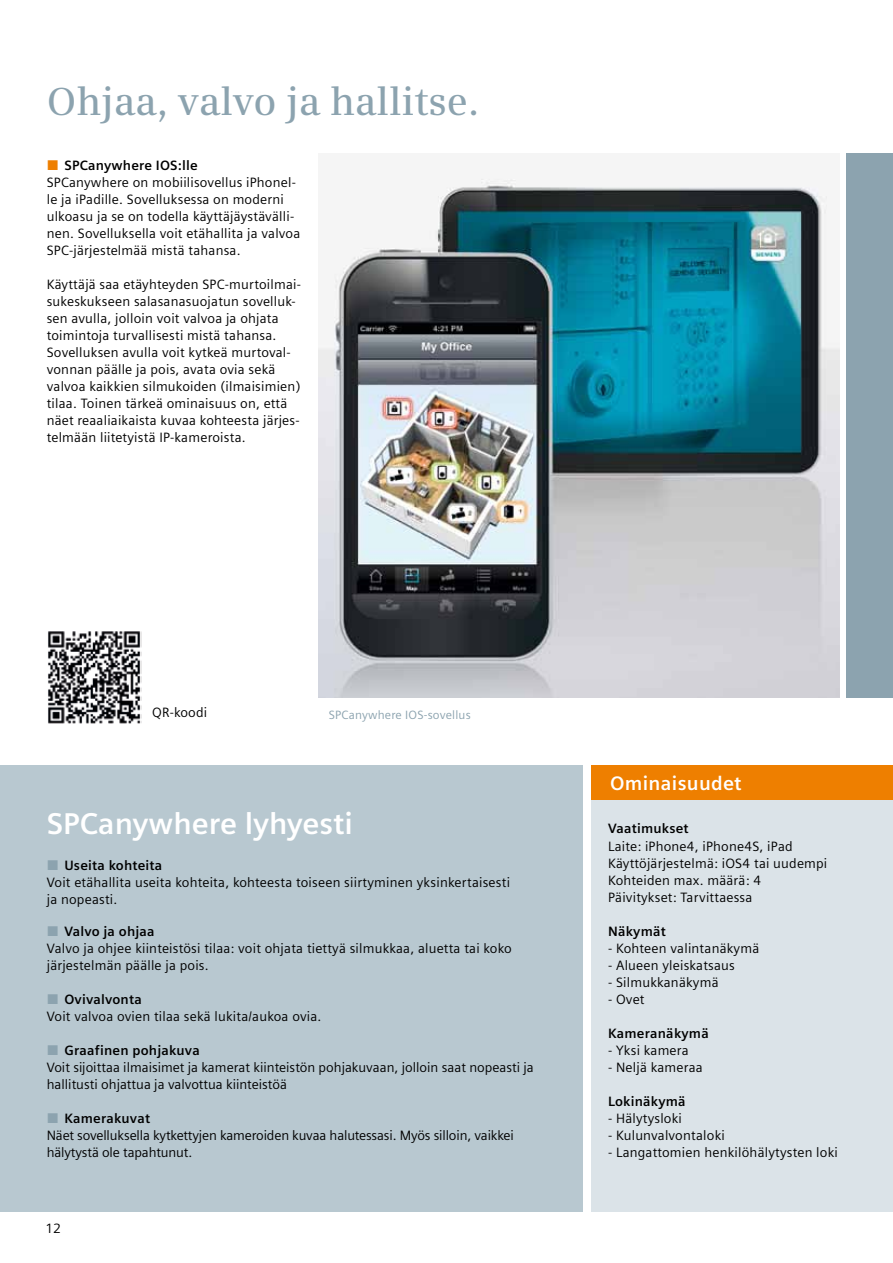
<style>
.page{position:relative;width:893px;height:1263px;background:#fff}
.page>*{position:absolute;margin:0;border:0;box-sizing:border-box;transform-origin:0 0}
.t1{font:600 39px "Siemens Serif";color:#8ca3af}
.t2{font:700 30px "Siemens Sans";color:#fff}
.t3{font:700 19.5px "Siemens Sans";letter-spacing:.015em;color:#fff}
.t4{font:13.5px/17px "Siemens Sans";letter-spacing:.015em;color:#000}
.t5{font:700 13.5px "Siemens Sans";letter-spacing:.015em;color:#000}
.t6{font:13.5px/17px "Siemens Sans";letter-spacing:-.01em;color:#000}
.t7{font:12px "Siemens Sans";letter-spacing:.015em;color:#8ca3af}
</style>
<div class="page">
<div style="left:846px;top:153px;width:47px;height:544px;background:#8ca3af"></div>
<div style="left:591px;top:799px;width:302px;height:413px;background:#dbe3e8"></div>
<div style="left:0;top:765px;width:583px;height:447px;background:#b8c8d0"></div>
<img style="left:319px;top:178px;width:520px;height:519px">
<div style="left:591px;top:765px;width:302px;height:34px;background:#ee7f00"></div>
<img style="left:48px;top:631px;width:94px;height:93px">
<h1 class="t1" style="left:47px;top:79px;width:434px">Ohjaa, valvo ja hallitse.</h1>
<p class="t5" style="left:64px;top:158px;width:135px">SPCanywhere IOS:lle</p>
<p class="t4" style="left:47px;top:174px;width:255px">SPCanywhere on mobiilisovellus iPhonel&shy;le ja iPadille. Sovelluksessa on moderni ulkoasu ja se on todella käyttäjäystävälli&shy;nen. Sovelluksella voit etähallita ja valvoa SPC-järjestelmää mistä tahansa.</p>
<p class="t4" style="left:47px;top:276px;width:256px">Käyttäjä saa etäyhteyden SPC-murtoilmai&shy;sukeskukseen salasanasuojatun sovelluk&shy;sen avulla, jolloin voit valvoa ja ohjata toimintoja turvallisesti mistä tahansa.<br>Sovelluksen avulla voit kytkeä murtoval&shy;vonnan päälle ja pois, avata ovia sekä valvoa kaikkien silmukoiden (ilmaisimien) tilaa. Toinen tärkeä ominaisuus on, että näet reaaliaikaista kuvaa kohteesta järjes&shy;telmään liitetyistä IP-kameroista.</p>
<p class="t4" style="left:152px;top:704px;width:57px">QR-koodi</p>
<p class="t7" style="left:329px;top:708px;width:143px">SPCanywhere IOS-sovellus</p>
<h2 class="t2" style="left:47px;top:806px;width:308px">SPCanywhere lyhyesti</h2>
<p class="t5" style="left:64px;top:857px;width:99px">Useita kohteita</p>
<p class="t4" style="left:47px;top:874px;width:465px">Voit etähallita useita kohteita, kohteesta toiseen siirtyminen yksinkertaisesti ja nopeasti.</p>
<p class="t5" style="left:64px;top:923px;width:92px">Valvo ja ohjaa</p>
<p class="t4" style="left:47px;top:939px;width:467px">Valvo ja ohjee kiinteistösi tilaa: voit ohjata tiettyä silmukkaa, aluetta tai koko järjestelmän päälle ja pois.</p>
<p class="t5" style="left:64px;top:991px;width:79px">Ovivalvonta</p>
<p class="t4" style="left:47px;top:1007px;width:276px">Voit valvoa ovien tilaa sekä lukita/aukoa ovia.</p>
<p class="t5" style="left:64px;top:1042px;width:137px">Graafinen pohjakuva</p>
<p class="t4" style="left:47px;top:1058px;width:489px">Voit sijoittaa ilmaisimet ja kamerat kiinteistön pohjakuvaan, jolloin saat nopeasti ja hallitusti ohjattua ja valvottua kiinteistöä</p>
<p class="t5" style="left:64px;top:1110px;width:87px">Kamerakuvat</p>
<p class="t6" style="left:47px;top:1127px;width:469px">Näet sovelluksella kytkettyjen kameroiden kuvaa halutessasi. Myös silloin, vaikkei hälytystä ole tapahtunut.</p>
<p class="t4" style="left:45px;top:1220px;width:17px">12</p>
<h3 class="t3" style="left:610px;top:772px;width:133px">Ominaisuudet</h3>
<p class="t5" style="left:608px;top:821px;width:82px">Vaatimukset</p>
<p class="t4" style="left:608px;top:837px;width:221px">Laite: iPhone4, iPhone4S, iPad<br>Käyttöjärjestelmä: iOS4 tai uudempi<br>Kohteiden max. määrä: 4<br>Päivitykset: Tarvittaessa</p>
<p class="t5" style="left:608px;top:923px;width:59px">Näkymät</p>
<p class="t4" style="left:608px;top:939px;width:153px">- Kohteen valintanäkymä</p>
<p class="t4" style="left:608px;top:956px;width:128px">- Alueen yleiskatsaus</p>
<p class="t4" style="left:608px;top:973px;width:112px">- Silmukkanäkymä</p>
<p class="t4" style="left:608px;top:990px;width:38px">- Ovet</p>
<p class="t5" style="left:608px;top:1025px;width:102px">Kameranäkymä</p>
<p class="t4" style="left:608px;top:1041px;width:82px">- Yksi kamera</p>
<p class="t4" style="left:608px;top:1058px;width:96px">- Neljä kameraa</p>
<p class="t5" style="left:608px;top:1093px;width:79px">Lokinäkymä</p>
<p class="t4" style="left:608px;top:1110px;width:75px">- Hälytysloki</p>
<p class="t4" style="left:608px;top:1127px;width:118px">- Kulunvalvontaloki</p>
<p class="t4" style="left:608px;top:1144px;width:231px">- Langattomien henkilöhälytysten loki</p>
</div>
